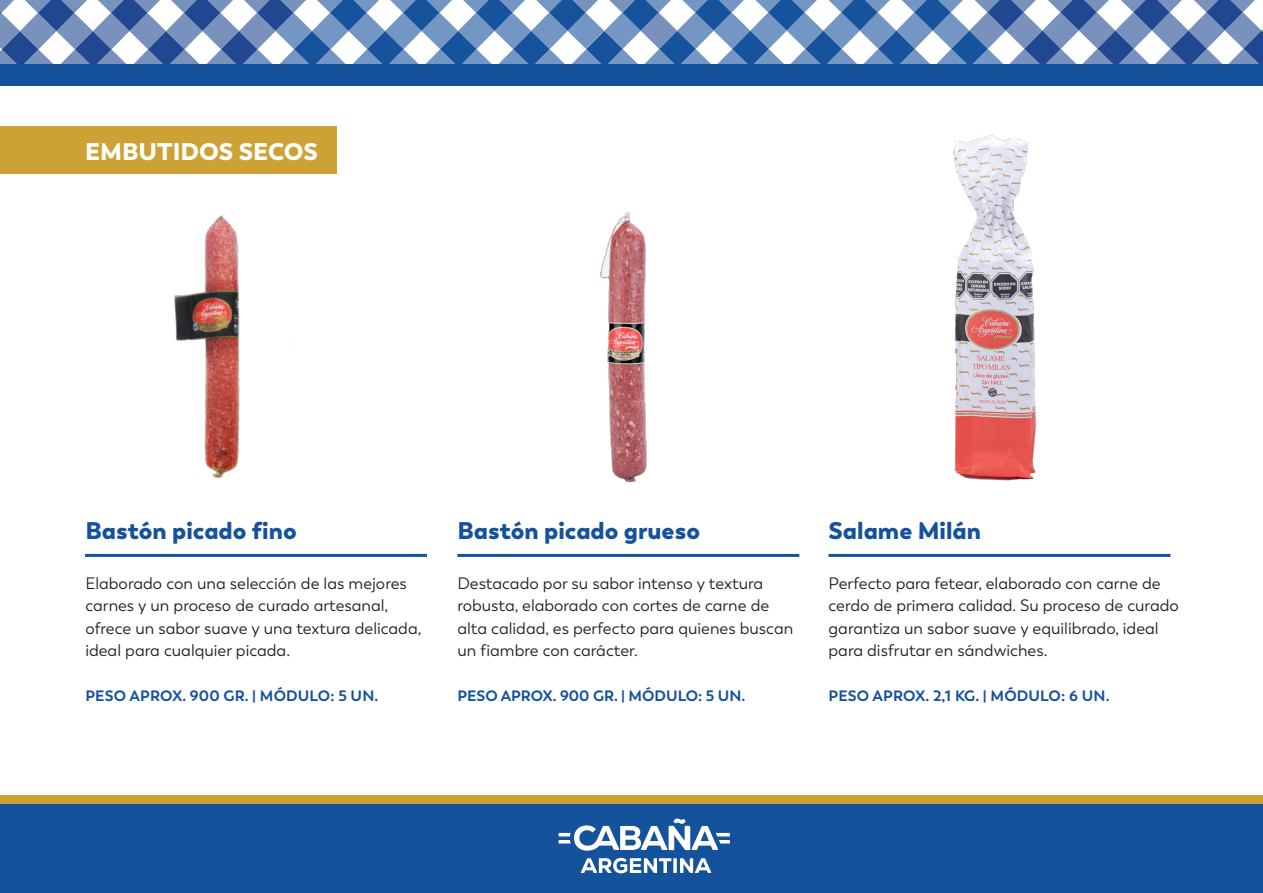
<style>
.page{position:relative;width:1263px;height:893px;background:#fff}
.page>*{position:absolute;margin:0;border:0;box-sizing:border-box;transform-origin:0 0}
.t1{font:900 24px "Boston";color:#15529c}
.t2{font:900 24px "Boston";color:#fff}
.t3{font:16.5px/22.5px "Boston";color:#231f20}
.t4{font:700 15px "Boston";letter-spacing:.005em;color:#15529c}
</style>
<div class="page">
<svg style="left:0;top:0;width:1263px;height:64px"></svg>
<div style="left:0;top:64px;width:1263px;height:21px;background:#15529c"></div>
<div style="left:0;top:804px;width:1263px;height:89px;background:#15529c"></div>
<div style="left:0;top:795px;width:1263px;height:9px;background:#cba233"></div>
<svg style="left:581px;top:858px;width:90px;height:15px"></svg>
<svg style="left:673px;top:858px;width:4px;height:15px"></svg>
<svg style="left:680px;top:858px;width:31px;height:15px"></svg>
<svg style="left:559px;top:819px;width:171px;height:32px"></svg>
<div style="left:0;top:126px;width:337px;height:48px;background:#cba233"></div>
<hr style="left:457px;top:554px;width:342px;height:3px;background:#15529c">
<img style="left:600px;top:212px;width:47px;height:271px">
<hr style="left:85px;top:554px;width:342px;height:3px;background:#15529c">
<img style="left:174px;top:215px;width:119px;height:264px">
<hr style="left:828px;top:554px;width:342px;height:3px;background:#15529c">
<img style="left:953px;top:135px;width:83px;height:346px">
<h1 class="t2" style="left:85px;top:136px;width:234px">EMBUTIDOS SECOS</h1>
<p class="t1" style="left:85px;top:515px;width:213px">Bastón picado fino</p>
<p class="t3" style="left:85px;top:572px;width:337px">Elaborado con una selección de las mejores carnes y un proceso de curado artesanal, ofrece un sabor suave y una textura delicada, ideal para cualquier picada.</p>
<p class="t4" style="left:85px;top:686px;width:294px">PESO APROX. 900 GR. | MÓDULO: 5 UN.</p>
<p class="t1" style="left:457px;top:515px;width:244px">Bastón picado grueso</p>
<p class="t3" style="left:457px;top:572px;width:337px">Destacado por su sabor intenso y textura robusta, elaborado con cortes de carne de alta calidad, es perfecto para quienes buscan un fiambre con carácter.</p>
<p class="t4" style="left:457px;top:686px;width:289px">PESO APROX. 900 GR. | MÓDULO: 5 UN.</p>
<p class="t1" style="left:828px;top:515px;width:154px">Salame Milán</p>
<p class="t3" style="left:828px;top:572px;width:352px">Perfecto para fetear, elaborado con carne de cerdo de primera calidad. Su proceso de curado garantiza un sabor suave y equilibrado, ideal para disfrutar en sándwiches.</p>
<p class="t4" style="left:828px;top:686px;width:282px">PESO APROX. 2,1 KG. | MÓDULO: 6 UN.</p>
</div>
